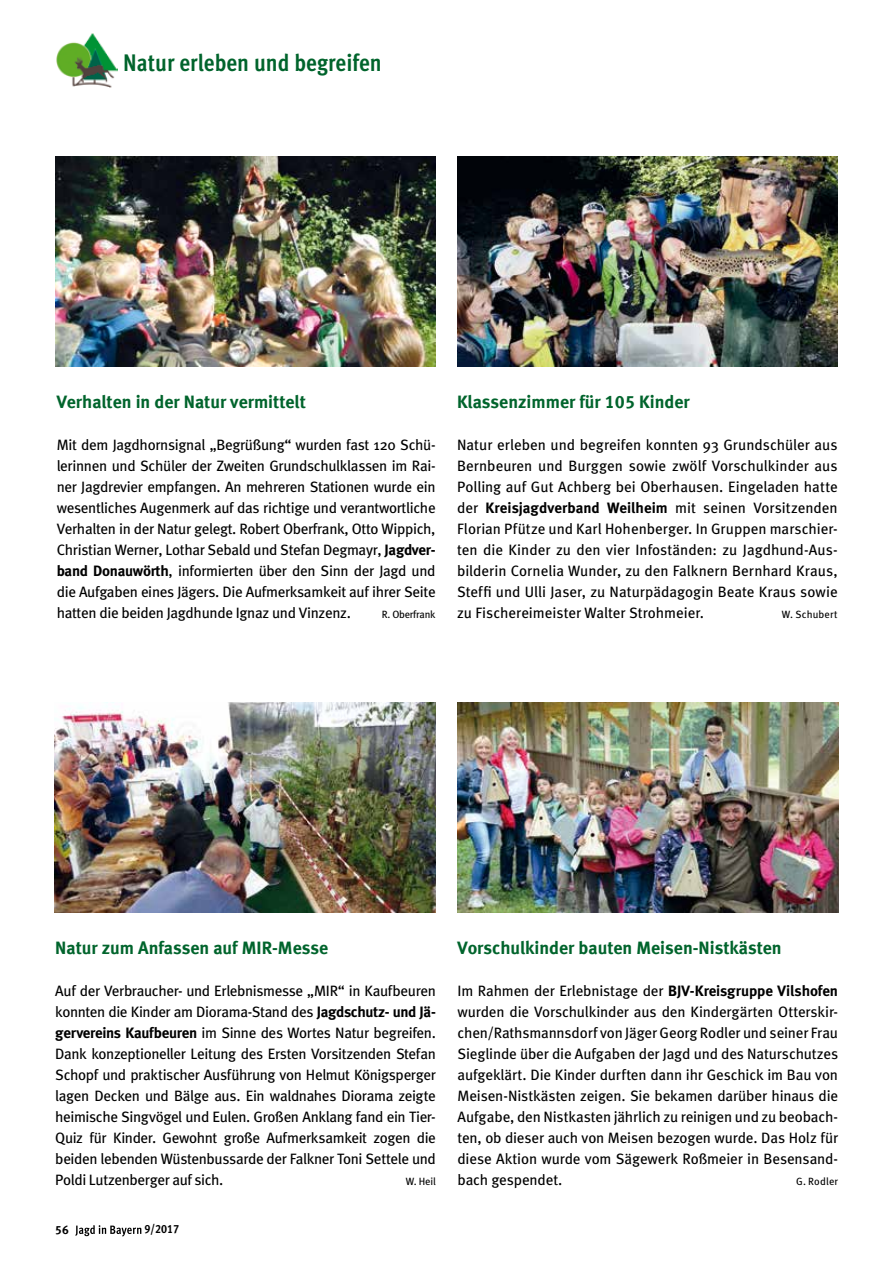
<style>
.page{position:relative;width:893px;height:1263px;background:#fff}
.page>*{position:absolute;margin:0;border:0;box-sizing:border-box;transform-origin:0 0}
.t1{font:700 24px "Meta Cond";color:#00642c}
.t2{font:18px "Meta Bold LF";color:#00642c}
.t3{font:15px/21px "Meta";letter-spacing:-.015em;color:#000;text-align:justify}
.t4{font:12px "Meta Cond Bold LF";color:#000}
.t5{font:12px "Meta Bold LF";color:#000}
.t6{font:10.5px "Meta";letter-spacing:.01em;color:#000}
.t7{font:10.5px "Meta";letter-spacing:-.02em;color:#000}
.s1{font-weight:700}
</style>
<div class="page">
<img style="left:57px;top:33px;width:60px;height:55px">
<svg style="left:75px;top:1225px;width:66px;height:11px"></svg>
<img style="left:54px;top:703px;width:382px;height:210px">
<img style="left:458px;top:703px;width:380px;height:210px">
<img style="left:457px;top:156px;width:381px;height:210px">
<img style="left:55px;top:156px;width:381px;height:210px">
<h1 class="t1" style="left:123px;top:49px;width:260px">Natur erleben und begreifen</h1>
<p class="t2" style="left:57px;top:391px;width:251px">Verhalten in der Natur vermittelt</p>
<p class="t3" style="left:57px;top:434px;width:380px">Mit dem Jagdhornsignal „Begrüßung“ wurden fast 120 Schü&shy;lerinnen und Schüler der Zweiten Grundschulklassen im Rai&shy;ner Jagdrevier empfangen. An mehreren Stationen wurde ein wesentliches Augenmerk auf das richtige und verantwortliche Verhalten in der Natur gelegt. Robert Oberfrank, Otto Wippich, Christian Werner, Lothar Sebald und Stefan Degmayr, <span class="s1">Jagdver&shy;band Donauwörth</span>, informierten über den Sinn der Jagd und die Aufgaben eines Jägers. Die Aufmerksamkeit auf ihrer Seite hatten die beiden Jagdhunde Ignaz und Vinzenz.</p>
<p class="t7" style="left:382px;top:608px;width:55px">R. Oberfrank</p>
<p class="t2" style="left:457px;top:391px;width:234px">Klassenzimmer für 105 Kinder</p>
<p class="t3" style="left:457px;top:434px;width:382px">Natur erleben und begreifen konnten 93 Grundschüler aus Bernbeuren und Burggen sowie zwölf Vorschulkinder aus Polling auf Gut Achberg bei Oberhausen. Eingeladen hatte der <span class="s1">Kreisjagdverband Weilheim</span> mit seinen Vorsitzenden Florian Pfütze und Karl Hohenberger. In Gruppen marschier&shy;ten die Kinder zu den vier Infoständen: zu Jagdhund-Aus&shy;bilderin Cornelia Wunder, zu den Falknern Bernhard Kraus, Steffi und Ulli Jaser, zu Naturpädagogin Beate Kraus sowie zu Fischereimeister Walter Strohmeier.</p>
<p class="t6" style="left:782px;top:608px;width:57px">W. Schubert</p>
<p class="t2" style="left:55px;top:937px;width:274px">Natur zum Anfassen auf MIR-Messe</p>
<p class="t3" style="left:55px;top:980px;width:382px">Auf der Verbraucher- und Erlebnismesse „MIR“ in Kaufbeuren konnten die Kinder am Diorama-Stand des <span class="s1">Jagdschutz- und Jä&shy;gervereins Kaufbeuren</span> im Sinne des Wortes Natur begreifen.<br>Dank konzeptioneller Leitung des Ersten Vorsitzenden Stefan Schopf und praktischer Ausführung von Helmut Königsperger lagen Decken und Bälge aus. Ein waldnahes Diorama zeigte heimische Singvögel und Eulen. Großen Anklang fand ein Tier-Quiz für Kinder. Gewohnt große Aufmerksamkeit zogen die beiden lebenden Wüstenbussarde der Falkner Toni Settele und Poldi Lutzenberger auf sich.</p>
<p class="t6" style="left:406px;top:1175px;width:32px">W. Heil</p>
<p class="t5" style="left:55px;top:1222px;width:15px">56</p>
<p class="t4" style="left:145px;top:1222px;width:36px">9/2017</p>
<p class="t2" style="left:457px;top:937px;width:326px">Vorschulkinder bauten Meisen-Nistkästen</p>
<p class="t3" style="left:457px;top:980px;width:382px">Im Rahmen der Erlebnistage der <span class="s1">BJV-Kreisgruppe Vilshofen </span>wurden die Vorschulkinder aus den Kindergärten Otterskir&shy;chen/Rathsmannsdorf von Jäger Georg Rodler und seiner Frau Sieglinde über die Aufgaben der Jagd und des Naturschutzes aufgeklärt. Die Kinder durften dann ihr Geschick im Bau von Meisen-Nistkästen zeigen. Sie bekamen darüber hinaus die Aufgabe, den Nistkasten jährlich zu reinigen und zu beobach&shy;ten, ob dieser auch von Meisen bezogen wurde. Das Holz für diese Aktion wurde vom Sägewerk Roßmeier in Besensand&shy;bach gespendet.</p>
<p class="t6" style="left:796px;top:1175px;width:44px">G. Rodler</p>
</div>
